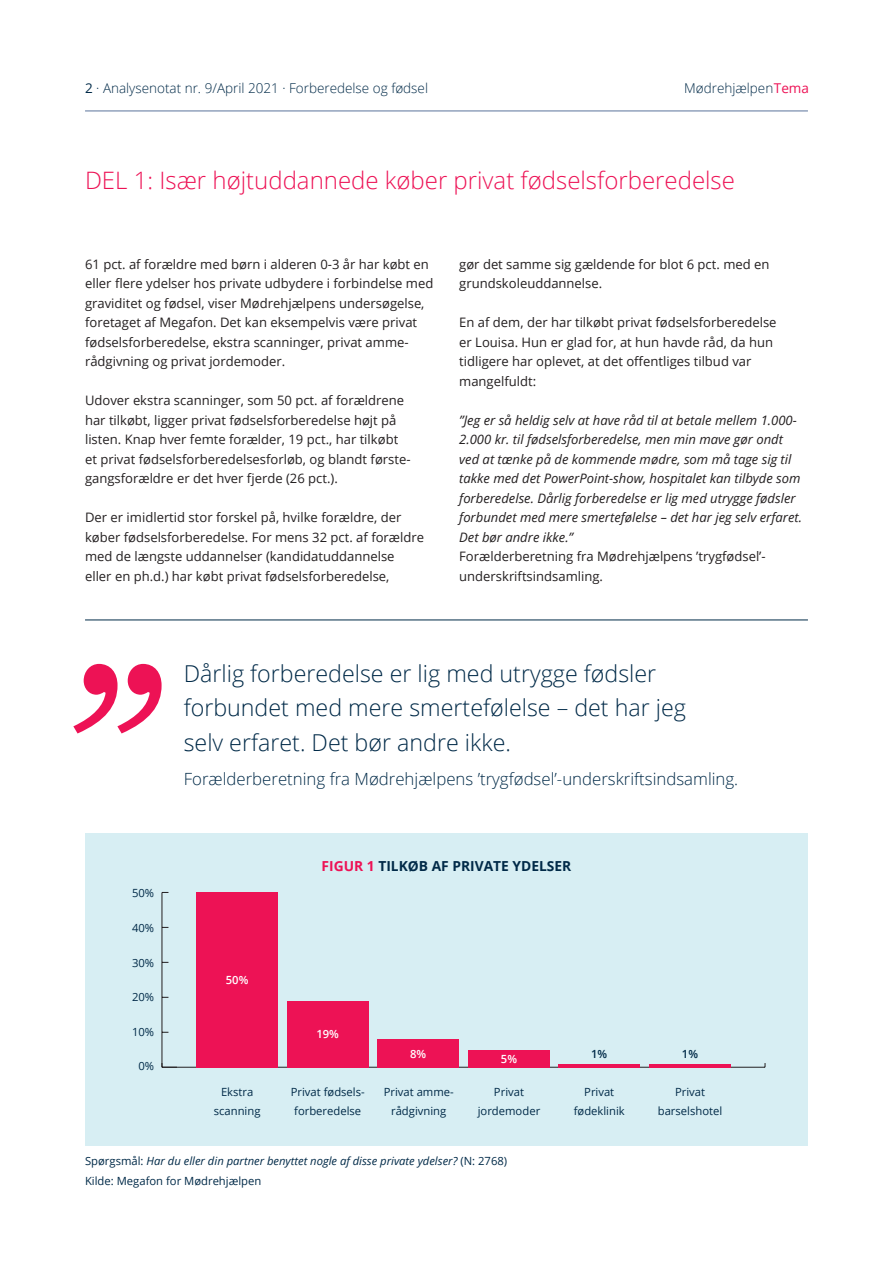
<style>
.page{position:relative;width:893px;height:1263px;background:#fff}
.page>*{position:absolute;margin:0;border:0;box-sizing:border-box;transform-origin:0 0}
.Temamanchet{font:300 24px "Open Sans";color:#ed1255}
.Citater{font:300 23.25px/34.5px "Open Sans";color:#012a48}
.Citater-2{font:300 16.8px "Open Sans";color:#012a48}
.Figurtitler{font:700 13.8px "Open Sans";color:#012a48}
.t1{font:300 13.5px "Open Sans";color:#012a48}
.Brødtekst_8_7_13{font:13.05px/19.5px "Open Sans";color:#231f20}
.Brødtekst_8_7_13-2{font:italic 13.05px/19.5px "Open Sans";color:#231f20}
.Figurtekst{font:11.25px/19.5px "Open Sans";color:#012a48;text-align:center}
.Figurtekst-2{font:italic 11.25px "Open Sans";color:#012a48}
.Figurtal{font:600 11.25px "Open Sans";color:#fff}
.Figurtal-2{font:600 11.25px "Open Sans";color:#012a48}
.s1{font-weight:400}
.s2{font-weight:400;color:#ed1255}
.s3{color:#ed1255}
.s4{font-style:normal}
</style>
<div class="page">
<hr style="left:85px;top:111px;width:723px;height:1px;background:#5b749b">
<div style="left:85px;top:833px;width:723px;height:312px;background:#d7eef3"></div>
<hr style="left:162px;top:1067px;width:603px;height:1px;background:#231f20">
<hr style="left:162px;top:892px;width:1px;height:175px;background:#231f20">
<svg style="left:162px;top:1063px;width:15px;height:5px"></svg>
<hr style="left:649px;top:1064px;width:81px;height:3px;background:#ed1255">
<hr style="left:558px;top:1064px;width:82px;height:3px;background:#ed1255">
<div style="left:468px;top:1050px;width:81px;height:17px;background:#ed1255"></div>
<div style="left:378px;top:1039px;width:81px;height:28px;background:#ed1255"></div>
<div style="left:287px;top:1001px;width:81px;height:66px;background:#ed1255"></div>
<div style="left:197px;top:892px;width:81px;height:175px;background:#ed1255"></div>
<svg style="left:73px;top:664px;width:89px;height:69px"></svg>
<hr style="left:85px;top:620px;width:723px;height:1px;background:#012a48">
<p class="t1" style="left:85px;top:79px;width:345px"><span class="s1">2</span> · Analysenotat nr. 9/April 2021 · Forberedelse og fødsel</p>
<p class="t1" style="left:684px;top:79px;width:126px">Mødrehjælpen<span class="s2">Tema</span></p>
<p class="Temamanchet" style="left:85px;top:164px;width:651px">DEL 1: Især højtuddannede køber privat fødselsforberedelse</p>
<p class="Brødtekst_8_7_13" style="left:85px;top:254px;width:350px">61 pct. af forældre med børn i alderen 0-3 år har købt en eller flere ydelser hos private udbydere i forbindelse med graviditet og fødsel, viser Mødrehjælpens undersøgelse, foretaget af Megafon. Det kan eksempelvis være privat fødselsforberedelse, ekstra scanninger, privat amme&shy;rådgivning og privat jordemoder.</p>
<p class="Brødtekst_8_7_13" style="left:85px;top:390px;width:327px">Udover ekstra scanninger, som 50 pct. af forældrene har tilkøbt, ligger privat fødselsforberedelse højt på listen. Knap hver femte forælder, 19 pct., har tilkøbt et privat fødselsforberedelsesforløb, og blandt første&shy;gangsforældre er det hver fjerde (26 pct.).</p>
<p class="Brødtekst_8_7_13" style="left:85px;top:507px;width:341px">Der er imidlertid stor forskel på, hvilke forældre, der køber fødselsforberedelse. For mens 32 pct. af forældre med de længste uddannelser (kandidatuddannelse eller en ph.d.) har købt privat fødselsforberedelse,</p>
<p class="Brødtekst_8_7_13" style="left:459px;top:254px;width:312px">gør det samme sig gældende for blot 6 pct. med en grundskoleuddannelse.</p>
<p class="Brødtekst_8_7_13" style="left:459px;top:312px;width:319px">En af dem, der har tilkøbt privat fødselsforberedelse er Louisa. Hun er glad for, at hun havde råd, da hun tidligere har oplevet, at det offentliges tilbud var</p>
<p class="Brødtekst_8_7_13" style="left:459px;top:371px;width:78px">mangelfuldt:</p>
<p class="Brødtekst_8_7_13-2" style="left:459px;top:410px;width:344px">”Jeg er så heldig selv at have råd til at betale mellem 1.000- 2.000 kr. til fødselsforberedelse, men min mave gør ondt ved at tænke på de kommende mødre, som må tage sig til takke med det PowerPoint-show, hospitalet kan tilbyde som forberedelse. Dårlig forberedelse er lig med utrygge fødsler forbundet med mere smertefølelse – det har jeg selv erfaret.<br>Det bør andre ikke.”</p>
<p class="Brødtekst_8_7_13" style="left:459px;top:546px;width:308px">Forælderberetning fra Mødrehjælpens ’trygfødsel’- underskriftsindsamling.</p>
<p class="Citater" style="left:184px;top:655px;width:504px">Dårlig forberedelse er lig med utrygge fødsler forbundet med mere smertefølelse – det har jeg selv erfaret. Det bør andre ikke.</p>
<p class="Citater-2" style="left:184px;top:767px;width:556px">Forælderberetning fra Mødrehjælpens ’trygfødsel’-underskriftsindsamling.</p>
<p class="Figurtekst" style="left:132px;top:883px;width:24px">50%</p>
<p class="Figurtekst" style="left:132px;top:918px;width:24px">40%</p>
<p class="Figurtekst" style="left:132px;top:952px;width:24px">30%</p>
<p class="Figurtekst" style="left:132px;top:987px;width:24px">20%</p>
<p class="Figurtekst" style="left:132px;top:1021px;width:24px">10%</p>
<p class="Figurtekst" style="left:138px;top:1056px;width:17px">0%</p>
<p class="Figurtal" style="left:226px;top:972px;width:24px">50%</p>
<p class="Figurtitler" style="left:322px;top:856px;width:251px"><span class="s3">FIGUR 1</span> TILKØB AF PRIVATE YDELSER</p>
<p class="Figurtal" style="left:316px;top:1026px;width:24px">19%</p>
<p class="Figurtal" style="left:410px;top:1046px;width:18px">8%</p>
<p class="Figurtal" style="left:501px;top:1051px;width:18px">5%</p>
<p class="Figurtal-2" style="left:591px;top:1046px;width:18px">1%</p>
<p class="Figurtal-2" style="left:682px;top:1046px;width:18px">1%</p>
<p class="Figurtekst" style="left:214px;top:1081px;width:48px">Ekstra scanning</p>
<p class="Figurtekst" style="left:291px;top:1081px;width:76px">Privat fødsels-</p>
<p class="Figurtekst" style="left:294px;top:1101px;width:69px">forberedelse</p>
<p class="Figurtekst" style="left:384px;top:1081px;width:72px">Privat amme-</p>
<p class="Figurtekst" style="left:391px;top:1101px;width:57px">rådgivning</p>
<p class="Figurtekst" style="left:478px;top:1081px;width:64px">Privat jordemoder</p>
<p class="Figurtekst" style="left:574px;top:1081px;width:53px">Privat fødeklinik</p>
<p class="Figurtekst" style="left:658px;top:1081px;width:66px">Privat barselshotel</p>
<p class="Figurtekst-2" style="left:85px;top:1153px;width:424px"><span class="s4">Spørgsmål:</span> Har du eller din partner benyttet nogle af disse private ydelser? <span class="s4">(N: 2768)</span></p>
<p class="Figurtekst" style="left:85px;top:1170px;width:178px">Kilde: Megafon for Mødrehjælpen</p>
</div>
